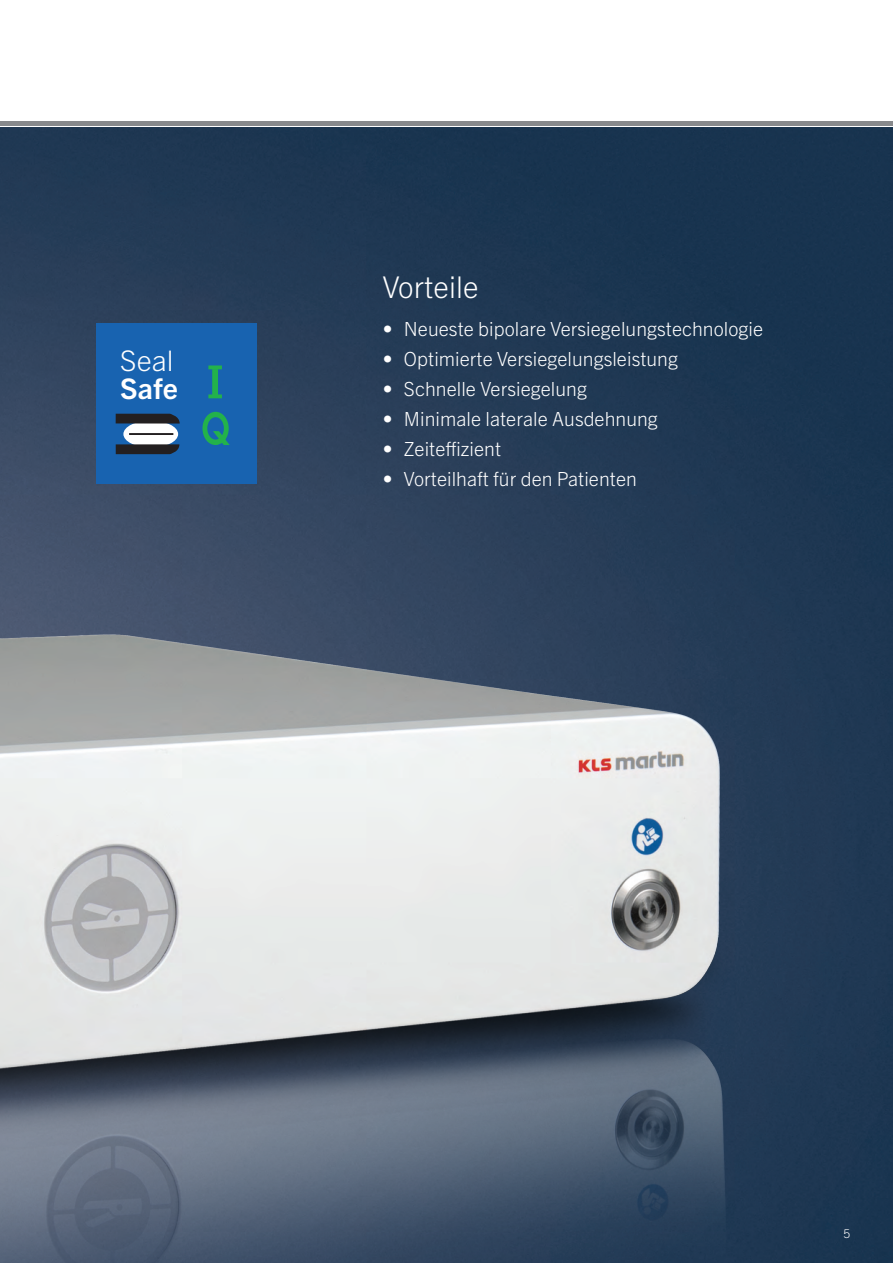
<style>
.page{position:relative;width:893px;height:1263px;background:#fff}
.page>*{position:absolute;margin:0;border:0;box-sizing:border-box;transform-origin:0 0}
.t1{font:300 30px "Trade Gothic Next LT Pro";color:#fff}
.t2{font:300 28.35px "Trade Gothic Next LT Pro";color:#fff}
.t3{font:700 28.35px "Trade Gothic Next LT Pro";color:#fff}
.t4{font:300 19.5px "Trade Gothic Next LT Pro";color:#fff}
.t5{font:300 12px "Trade Gothic Next LT Pro";color:#fff}
</style>
<div class="page">
<img style="left:0;top:128px;width:893px;height:1135px">
<hr style="left:0;top:121px;width:893px;height:4px;background:#87898c">
<img style="left:0;top:596px;width:841px;height:667px">
<div style="left:96px;top:323px;width:161px;height:160px;background:#1863b0"></div>
<div style="left:212px;top:369px;width:6px;height:28px;background:#23b24b"></div>
<svg style="left:208px;top:365px;width:14px;height:4px"></svg>
<svg style="left:208px;top:394px;width:14px;height:4px"></svg>
<svg style="left:202px;top:411px;width:28px;height:34px"></svg>
<div style="left:123px;top:421px;width:55px;height:27px;background:#fff;border-radius:50%"></div>
<svg style="left:116px;top:414px;width:64px;height:9px"></svg>
<svg style="left:116px;top:444px;width:63px;height:10px"></svg>
<hr style="left:129px;top:433px;width:44px;height:2px;background:#231f20">
<h2 class="t2" style="left:120px;top:341px;width:55px">Seal</h2>
<h2 class="t3" style="left:120px;top:369px;width:59px">Safe</h2>
<h1 class="t1" style="left:383px;top:266px;width:97px">Vorteile</h1>
<p class="t4" style="left:383px;top:316px;width:382px">• Neueste bipolare Versiegelungstechnologie</p>
<p class="t4" style="left:383px;top:346px;width:297px">• Optimierte Versiegelungsleistung</p>
<p class="t4" style="left:383px;top:376px;width:206px">• Schnelle Versiegelung</p>
<p class="t4" style="left:383px;top:406px;width:277px">• Minimale laterale Ausdehnung</p>
<p class="t4" style="left:383px;top:436px;width:120px">• Zeiteffizient</p>
<p class="t4" style="left:383px;top:466px;width:256px">• Vorteilhaft für den Patienten</p>
<p class="t5" style="left:844px;top:1225px;width:8px">5</p>
</div>
